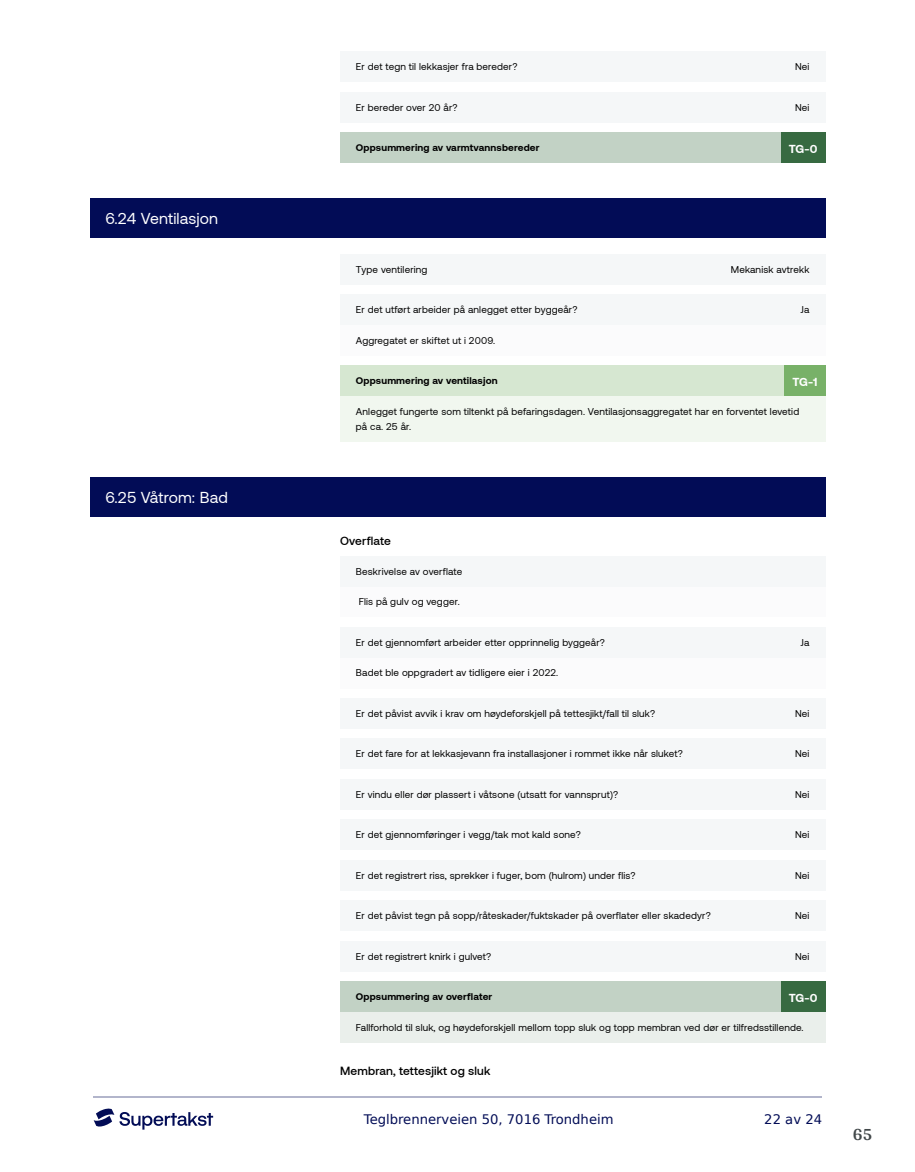
<style>
.page{position:relative;width:915px;height:1172px;background:#fff}
.page>*{position:absolute;margin:0;border:0;box-sizing:border-box;transform-origin:0 0}
.t1{font:700 18px "Arya";color:#414749}
.t2{font:15.75px "Aeonik";letter-spacing:.01em;color:#fff}
.t3{font:13.2px "DejaVu Sans";color:#020c56}
.t4{font:500 11.85px "Aeonik";letter-spacing:.015em;color:#000}
.t5{font:700 11.85px "Aeonik";color:#fff}
.t6{font:9.9px/14.9px "Aeonik";letter-spacing:.015em;color:#000}
.t7{font:700 9.9px "Aeonik";letter-spacing:.015em;color:#000}
</style>
<div class="page">
<hr style="left:93px;top:1097px;width:728px;height:1px;background:#b2b5cb">
<svg style="left:94px;top:1108px;width:119px;height:21px"></svg>
<div style="left:89px;top:199px;width:736px;height:39px;background:#020c56"></div>
<div style="left:89px;top:477px;width:736px;height:39px;background:#020c56"></div>
<div style="left:340px;top:325px;width:485px;height:31px;background:#f5f7f8"></div>
<div style="left:340px;top:396px;width:485px;height:45px;background:#f1f7ef"></div>
<div style="left:340px;top:587px;width:485px;height:30px;background:#f5f7f8"></div>
<div style="left:340px;top:658px;width:485px;height:30px;background:#f5f7f8"></div>
<div style="left:340px;top:1012px;width:485px;height:31px;background:#eaefeb"></div>
<div style="left:340px;top:52px;width:485px;height:30px;background:#f5f7f8"></div>
<div style="left:340px;top:92px;width:485px;height:31px;background:#f5f7f8"></div>
<div style="left:340px;top:133px;width:485px;height:30px;background:#c2d2c5"></div>
<div style="left:780px;top:133px;width:45px;height:30px;background:#376a41"></div>
<div style="left:340px;top:254px;width:485px;height:31px;background:#f5f7f8"></div>
<div style="left:340px;top:294px;width:485px;height:31px;background:#f5f7f8"></div>
<div style="left:340px;top:365px;width:485px;height:31px;background:#d6e7d1"></div>
<div style="left:783px;top:365px;width:42px;height:31px;background:#78b168"></div>
<div style="left:340px;top:556px;width:485px;height:31px;background:#f5f7f8"></div>
<div style="left:340px;top:627px;width:485px;height:31px;background:#f5f7f8"></div>
<div style="left:340px;top:698px;width:485px;height:31px;background:#f5f7f8"></div>
<div style="left:340px;top:739px;width:485px;height:30px;background:#f5f7f8"></div>
<div style="left:340px;top:779px;width:485px;height:31px;background:#f5f7f8"></div>
<div style="left:340px;top:819px;width:485px;height:31px;background:#f5f7f8"></div>
<div style="left:340px;top:860px;width:485px;height:31px;background:#f5f7f8"></div>
<div style="left:340px;top:900px;width:485px;height:31px;background:#f5f7f8"></div>
<div style="left:340px;top:941px;width:485px;height:30px;background:#f5f7f8"></div>
<div style="left:340px;top:981px;width:485px;height:31px;background:#c2d2c5"></div>
<div style="left:780px;top:981px;width:45px;height:31px;background:#376a41"></div>
<h2 class="t2" style="left:105px;top:210px;width:114px">6.24 Ventilasjon</h2>
<h2 class="t2" style="left:105px;top:489px;width:124px">6.25 Våtrom: Bad</h2>
<p class="t6" style="left:356px;top:60px;width:163px">Er det tegn til lekkasjer fra bereder?</p>
<p class="t6" style="left:794px;top:60px;width:16px">Nei</p>
<p class="t6" style="left:356px;top:100px;width:103px">Er bereder over 20 år?</p>
<p class="t6" style="left:794px;top:100px;width:16px">Nei</p>
<p class="t7" style="left:356px;top:142px;width:185px">Oppsummering av varmtvannsbereder</p>
<p class="t5" style="left:788px;top:142px;width:30px">TG-0</p>
<p class="t6" style="left:356px;top:262px;width:73px">Type ventilering</p>
<p class="t6" style="left:730px;top:262px;width:80px">Mekanisk avtrekk</p>
<p class="t6" style="left:356px;top:302px;width:223px">Er det utført arbeider på anlegget etter byggeår?</p>
<p class="t6" style="left:800px;top:302px;width:10px">Ja</p>
<p class="t6" style="left:356px;top:333px;width:140px">Aggregatet er skiftet ut i 2009.</p>
<p class="t7" style="left:356px;top:375px;width:143px">Oppsummering av ventilasjon</p>
<p class="t5" style="left:792px;top:375px;width:27px">TG-1</p>
<p class="t6" style="left:356px;top:404px;width:444px">Anlegget fungerte som tiltenkt på befaringsdagen. Ventilasjonsaggregatet har en forventet levetid på ca. 25 år.</p>
<p class="t4" style="left:340px;top:534px;width:52px">Overflate</p>
<p class="t6" style="left:356px;top:564px;width:108px">Beskrivelse av overflate</p>
<p class="t6" style="left:358px;top:594px;width:102px">Flis på gulv og vegger.</p>
<p class="t6" style="left:356px;top:635px;width:250px">Er det gjennomført arbeider etter opprinnelig byggeår?</p>
<p class="t6" style="left:800px;top:635px;width:10px">Ja</p>
<p class="t6" style="left:356px;top:666px;width:204px">Badet ble oppgradert av tidligere eier i 2022.</p>
<p class="t6" style="left:356px;top:706px;width:301px">Er det påvist avvik i krav om høydeforskjell på tettesjikt/fall til sluk?</p>
<p class="t6" style="left:794px;top:706px;width:16px">Nei</p>
<p class="t6" style="left:356px;top:746px;width:328px">Er det fare for at lekkasjevann fra installasjoner i rommet ikke når sluket?</p>
<p class="t6" style="left:794px;top:746px;width:16px">Nei</p>
<p class="t6" style="left:356px;top:787px;width:264px">Er vindu eller dør plassert i våtsone (utsatt for vannsprut)?</p>
<p class="t6" style="left:794px;top:787px;width:16px">Nei</p>
<p class="t6" style="left:356px;top:827px;width:226px">Er det gjennomføringer i vegg/tak mot kald sone?</p>
<p class="t6" style="left:794px;top:827px;width:16px">Nei</p>
<p class="t6" style="left:356px;top:868px;width:281px">Er det registrert riss, sprekker i fuger, bom (hulrom) under flis?</p>
<p class="t6" style="left:794px;top:868px;width:16px">Nei</p>
<p class="t6" style="left:356px;top:908px;width:356px">Er det påvist tegn på sopp/råteskader/fuktskader på overflater eller skadedyr?</p>
<p class="t6" style="left:794px;top:908px;width:16px">Nei</p>
<p class="t6" style="left:356px;top:949px;width:137px">Er det registrert knirk i gulvet?</p>
<p class="t6" style="left:794px;top:949px;width:16px">Nei</p>
<p class="t7" style="left:356px;top:991px;width:138px">Oppsummering av overflater</p>
<p class="t5" style="left:788px;top:991px;width:30px">TG-0</p>
<p class="t6" style="left:356px;top:1020px;width:449px">Fallforhold til sluk, og høydeforskjell mellom topp sluk og topp membran ved dør er tilfredsstillende.</p>
<p class="t4" style="left:340px;top:1064px;width:152px">Membran, tettesjikt og sluk</p>
<h3 class="t3" style="left:364px;top:1108px;width:251px">Teglbrennerveien 50, 7016 Trondheim</h3>
<h3 class="t3" style="left:764px;top:1108px;width:59px">22 av 24</h3>
<h1 class="t1" style="left:852px;top:1123px;width:21px">65</h1>
</div>
